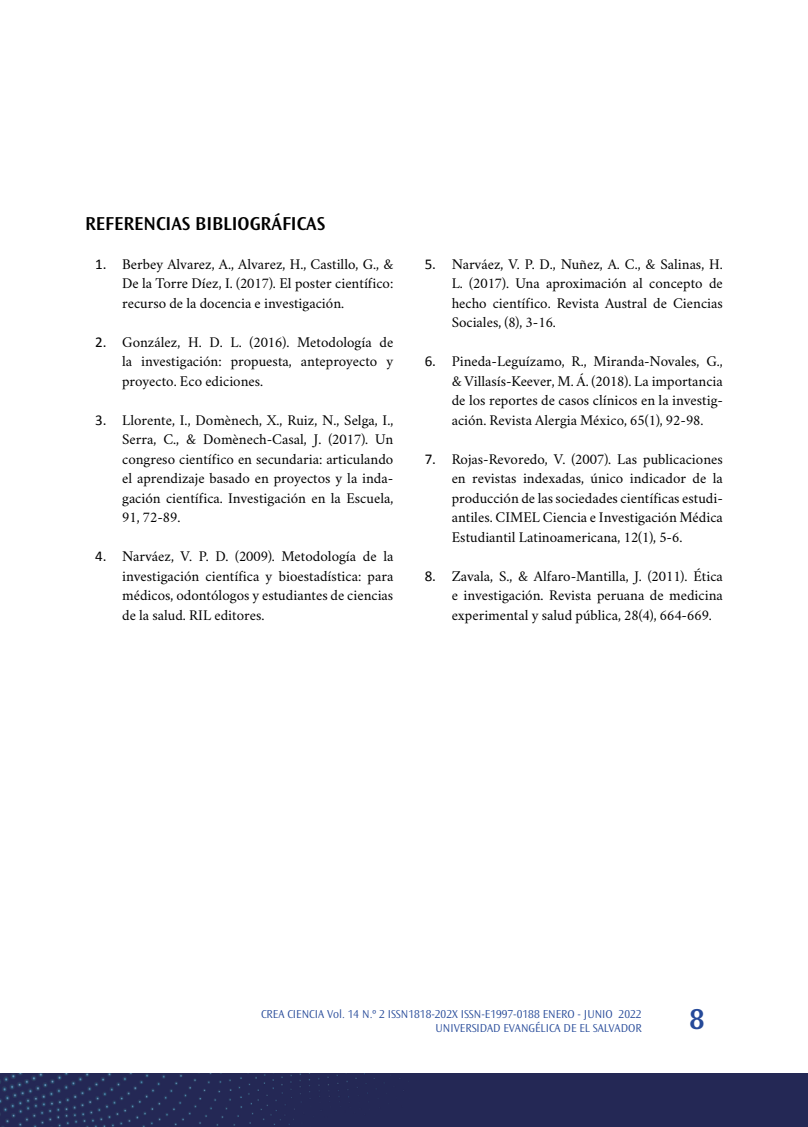
<style>
.page{position:relative;width:808px;height:1127px;background:#fff}
.page>*{position:absolute;margin:0;border:0;box-sizing:border-box;transform-origin:0 0}
.t1{font:600 30px "Ocean Sans Std";color:#264a99}
.t2{font:600 19.5px "Ocean Sans Std";color:#000}
.t3{font:15px/19.5px "Crimson";color:#000;text-align:justify}
.t4{font:300 12px/13.5px "Ocean Sans Std";color:#264a99;text-align:right}
.s1{font-family:"Calibri"}
</style>
<div class="page">
<div style="left:0;top:1074px;width:808px;height:53px;background:#242855"></div>
<h2 class="t2" style="left:85px;top:212px;width:242px">REFERENCIAS BIBLIOGRÁFICAS</h2>
<p class="t3" style="left:122px;top:252px;width:273px;text-indent:-27px"><span class="s1">1.</span> Berbey Alvarez, A., Alvarez, H., Castillo, G., &amp; De la Torre Díez, I. (2017). El poster científico: recurso de la docencia e investigación.</p>
<p class="t3" style="left:122px;top:330px;width:273px;text-indent:-27px"><span class="s1">2.</span> González, H. D. L. (2016). Metodología de la investigación: propuesta, anteproyecto y proyecto. Eco ediciones.</p>
<p class="t3" style="left:122px;top:408px;width:273px;text-indent:-27px"><span class="s1">3.</span> Llorente, I., Domènech, X., Ruiz, N., Selga, I., Serra, C., &amp; Domènech-Casal, J. (2017). Un congreso científico en secundaria: articulando el aprendizaje basado en proyectos y la inda&shy;gación científica. Investigación en la Escuela, 91, 72-89.</p>
<p class="t3" style="left:122px;top:545px;width:273px;text-indent:-27px"><span class="s1">4.</span> Narváez, V. P. D. (2009). Metodología de la investigación científica y bioestadística: para médicos, odontólogos y estudiantes de ciencias de la salud. RIL editores.</p>
<p class="t3" style="left:452px;top:252px;width:273px;text-indent:-27px"><span class="s1">5.</span> Narváez, V. P. D., Nuñez, A. C., &amp; Salinas, H.<br>L. (2017). Una aproximación al concepto de hecho científico. Revista Austral de Ciencias Sociales, (8), 3-16.</p>
<p class="t3" style="left:452px;top:350px;width:273px;text-indent:-27px"><span class="s1">6.</span> Pineda-Leguízamo, R., Miranda-Novales, G., &amp; Villasís-Keever, M. Á. (2018). La importancia de los reportes de casos clínicos en la investig&shy;ación. Revista Alergia México, 65(1), 92-98.</p>
<p class="t3" style="left:452px;top:447px;width:273px;text-indent:-27px"><span class="s1">7.</span> Rojas-Revoredo, V. (2007). Las publicaciones en revistas indexadas, único indicador de la producción de las sociedades científicas estudi&shy;antiles. CIMEL Ciencia e Investigación Médica Estudiantil Latinoamericana, 12(1), 5-6.</p>
<p class="t3" style="left:452px;top:564px;width:273px;text-indent:-27px"><span class="s1">8.</span> Zavala, S., &amp; Alfaro-Mantilla, J. (2011). Ética e investigación. Revista peruana de medicina experimental y salud pública, 28(4), 664-669.</p>
<p class="t4" style="left:261px;top:1007px;width:382px">CREA CIENCIA Vol. 14 N.º 2 ISSN1818-202X ISSN-E1997-0188 ENERO - JUNIO 2022<br>UNIVERSIDAD EVANGÉLICA DE EL SALVADOR</p>
<h1 class="t1" style="left:689px;top:1002px;width:17px">8</h1>
</div>
